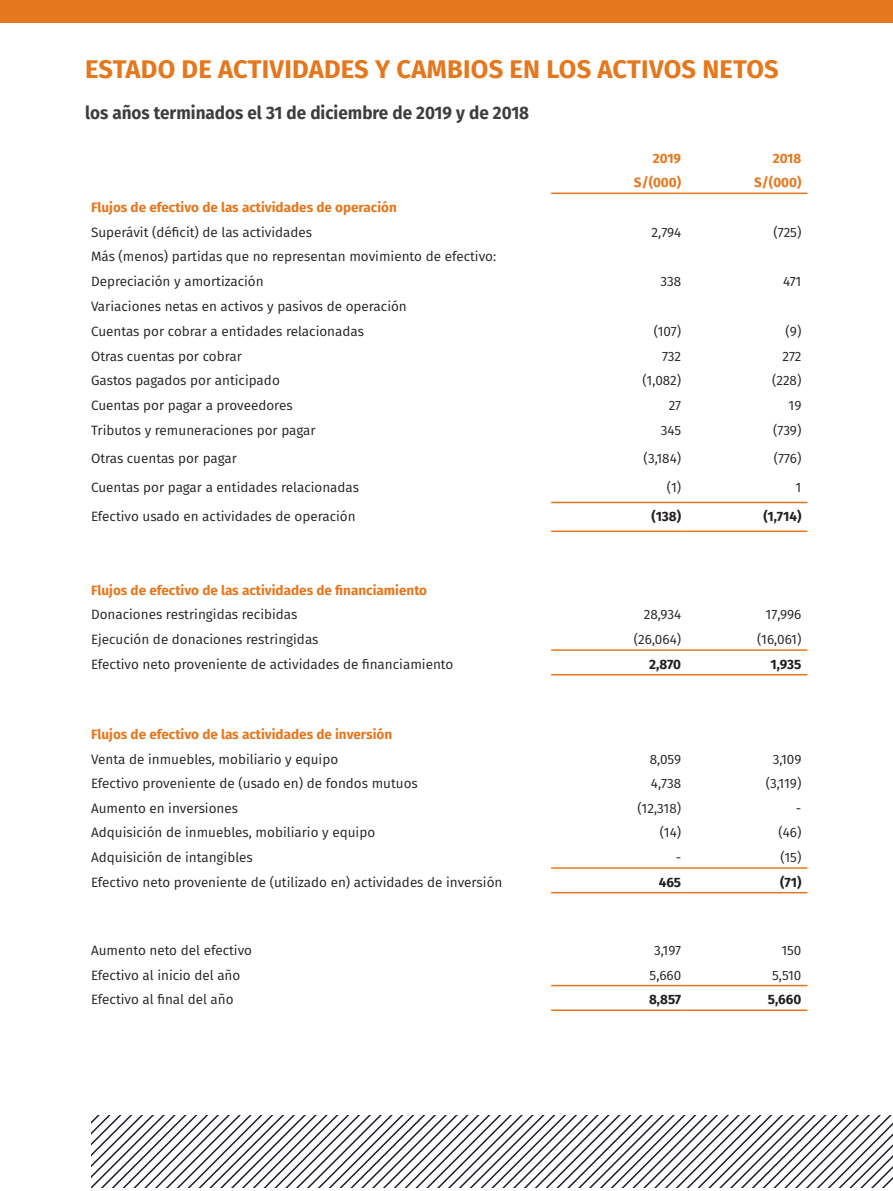
<style>
.page{position:relative;width:893px;height:1191px;background:#fff}
.page>*{position:absolute;margin:0;border:0;box-sizing:border-box;transform-origin:0 0}
.t1{font:700 25.5px "Fira Sans";letter-spacing:.01em;color:#e5771d}
.t2{font:700 18px "Fira Sans";color:#3e3e3f;scale:.95 1}
.t3{font:13.5px "Fira Sans";color:#231f20}
.t4{font:700 13.5px "Fira Sans";color:#e5771d}
.t5{font:700 13.5px "Fira Sans";color:#231f20}
</style>
<div class="page">
<hr style="left:551px;top:192px;width:136px;height:2px;background:#e5771d">
<hr style="left:687px;top:192px;width:120px;height:2px;background:#e5771d">
<hr style="left:551px;top:502px;width:136px;height:1px;background:#e5771d">
<hr style="left:687px;top:502px;width:120px;height:1px;background:#e5771d">
<hr style="left:551px;top:530px;width:136px;height:2px;background:#e5771d">
<hr style="left:687px;top:530px;width:120px;height:2px;background:#e5771d">
<hr style="left:551px;top:649px;width:136px;height:2px;background:#e5771d">
<hr style="left:687px;top:649px;width:120px;height:2px;background:#e5771d">
<hr style="left:551px;top:674px;width:136px;height:1px;background:#e5771d">
<hr style="left:687px;top:674px;width:120px;height:1px;background:#e5771d">
<hr style="left:551px;top:867px;width:136px;height:1px;background:#e5771d">
<hr style="left:687px;top:867px;width:120px;height:1px;background:#e5771d">
<hr style="left:551px;top:892px;width:136px;height:1px;background:#e5771d">
<hr style="left:687px;top:892px;width:120px;height:1px;background:#e5771d">
<hr style="left:551px;top:984px;width:136px;height:2px;background:#e5771d">
<hr style="left:687px;top:984px;width:120px;height:2px;background:#e5771d">
<hr style="left:551px;top:1009px;width:136px;height:2px;background:#e5771d">
<hr style="left:687px;top:1009px;width:120px;height:2px;background:#e5771d">
<div style="left:0;top:0;width:893px;height:23px;background:#e5771d"></div>
<svg style="left:91px;top:1115px;width:801px;height:72px"></svg>
<p class="t1" style="left:85px;top:47px;width:695px">ESTADO DE ACTIVIDADES Y CAMBIOS EN LOS ACTIVOS NETOS</p>
<p class="t2" style="left:85px;top:98px;width:469px">los años terminados el 31 de diciembre de 2019 y de 2018</p>
<p class="t4" style="left:653px;top:147px;width:30px">2019</p>
<p class="t4" style="left:773px;top:147px;width:30px">2018</p>
<p class="t4" style="left:634px;top:171px;width:49px">S/(000)</p>
<p class="t4" style="left:754px;top:171px;width:49px">S/(000)</p>
<p class="t4" style="left:91px;top:196px;width:307px">Flujos de efectivo de las actividades de operación</p>
<p class="t3" style="left:91px;top:222px;width:223px">Superávit (déficit) de las actividades</p>
<p class="t3" style="left:652px;top:222px;width:31px">2,794</p>
<p class="t3" style="left:773px;top:222px;width:29px">(725)</p>
<p class="t3" style="left:91px;top:246px;width:407px">Más (menos) partidas que no representan movimiento de efectivo:</p>
<p class="t3" style="left:91px;top:271px;width:174px">Depreciación y amortización</p>
<p class="t3" style="left:660px;top:271px;width:22px">338</p>
<p class="t3" style="left:783px;top:271px;width:20px">471</p>
<p class="t3" style="left:91px;top:296px;width:317px">Variaciones netas en activos y pasivos de operación</p>
<p class="t3" style="left:91px;top:321px;width:274px">Cuentas por cobrar a entidades relacionadas</p>
<p class="t3" style="left:654px;top:321px;width:29px">(107)</p>
<p class="t3" style="left:786px;top:321px;width:17px">(9)</p>
<p class="t3" style="left:91px;top:346px;width:152px">Otras cuentas por cobrar</p>
<p class="t3" style="left:662px;top:346px;width:21px">732</p>
<p class="t3" style="left:782px;top:346px;width:20px">272</p>
<p class="t3" style="left:91px;top:370px;width:190px">Gastos pagados por anticipado</p>
<p class="t3" style="left:642px;top:370px;width:40px">(1,082)</p>
<p class="t3" style="left:772px;top:370px;width:31px">(228)</p>
<p class="t3" style="left:91px;top:395px;width:203px">Cuentas por pagar a proveedores</p>
<p class="t3" style="left:669px;top:395px;width:14px">27</p>
<p class="t3" style="left:789px;top:395px;width:14px">19</p>
<p class="t3" style="left:91px;top:420px;width:226px">Tributos y remuneraciones por pagar</p>
<p class="t3" style="left:661px;top:420px;width:22px">345</p>
<p class="t3" style="left:773px;top:420px;width:30px">(739)</p>
<p class="t3" style="left:91px;top:448px;width:147px">Otras cuentas por pagar</p>
<p class="t3" style="left:644px;top:448px;width:39px">(3,184)</p>
<p class="t3" style="left:774px;top:448px;width:29px">(776)</p>
<p class="t3" style="left:91px;top:477px;width:270px">Cuentas por pagar a entidades relacionadas</p>
<p class="t3" style="left:667px;top:477px;width:16px">(1)</p>
<p class="t3" style="left:796px;top:477px;width:7px">1</p>
<p class="t3" style="left:91px;top:506px;width:266px">Efectivo usado en actividades de operación</p>
<p class="t5" style="left:651px;top:505px;width:31px">(138)</p>
<p class="t5" style="left:763px;top:505px;width:40px">(1,714)</p>
<p class="t4" style="left:91px;top:579px;width:338px">Flujos de efectivo de las actividades de financiamiento</p>
<p class="t3" style="left:91px;top:604px;width:208px">Donaciones restringidas recibidas</p>
<p class="t3" style="left:644px;top:604px;width:39px">28,934</p>
<p class="t3" style="left:766px;top:604px;width:37px">17,996</p>
<p class="t3" style="left:91px;top:629px;width:229px">Ejecución de donaciones restringidas</p>
<p class="t3" style="left:634px;top:629px;width:49px">(26,064)</p>
<p class="t3" style="left:757px;top:629px;width:46px">(16,061)</p>
<p class="t3" style="left:91px;top:654px;width:364px">Efectivo neto proveniente de actividades de financiamiento</p>
<p class="t5" style="left:649px;top:652px;width:33px">2,870</p>
<p class="t5" style="left:771px;top:652px;width:32px">1,935</p>
<p class="t4" style="left:91px;top:723px;width:303px">Flujos de efectivo de las actividades de inversión</p>
<p class="t3" style="left:91px;top:748px;width:249px">Venta de inmuebles, mobiliario y equipo</p>
<p class="t3" style="left:650px;top:748px;width:33px">8,059</p>
<p class="t3" style="left:773px;top:748px;width:30px">3,109</p>
<p class="t3" style="left:91px;top:773px;width:328px">Efectivo proveniente de (usado en) de fondos mutuos</p>
<p class="t3" style="left:651px;top:773px;width:32px">4,738</p>
<p class="t3" style="left:766px;top:773px;width:37px">(3,119)</p>
<p class="t3" style="left:91px;top:798px;width:149px">Aumento en inversiones</p>
<p class="t3" style="left:637px;top:798px;width:45px">(12,318)</p>
<p class="t3" style="left:796px;top:798px;width:7px">-</p>
<p class="t3" style="left:91px;top:822px;width:286px">Adquisición de inmuebles, mobiliario y equipo</p>
<p class="t3" style="left:660px;top:822px;width:23px">(14)</p>
<p class="t3" style="left:778px;top:822px;width:24px">(46)</p>
<p class="t3" style="left:91px;top:847px;width:163px">Adquisición de intangibles</p>
<p class="t3" style="left:676px;top:847px;width:7px">-</p>
<p class="t3" style="left:780px;top:847px;width:22px">(15)</p>
<p class="t3" style="left:91px;top:872px;width:413px">Efectivo neto proveniente de (utilizado en) actividades de inversión</p>
<p class="t5" style="left:659px;top:870px;width:24px">465</p>
<p class="t5" style="left:780px;top:870px;width:23px">(71)</p>
<p class="t3" style="left:91px;top:940px;width:163px">Aumento neto del efectivo</p>
<p class="t3" style="left:654px;top:940px;width:29px">3,197</p>
<p class="t3" style="left:781px;top:940px;width:22px">150</p>
<p class="t3" style="left:91px;top:964px;width:151px">Efectivo al inicio del año</p>
<p class="t3" style="left:650px;top:964px;width:33px">5,660</p>
<p class="t3" style="left:772px;top:964px;width:31px">5,510</p>
<p class="t3" style="left:91px;top:989px;width:144px">Efectivo al final del año</p>
<p class="t5" style="left:649px;top:988px;width:34px">8,857</p>
<p class="t5" style="left:768px;top:988px;width:35px">5,660</p>
</div>
